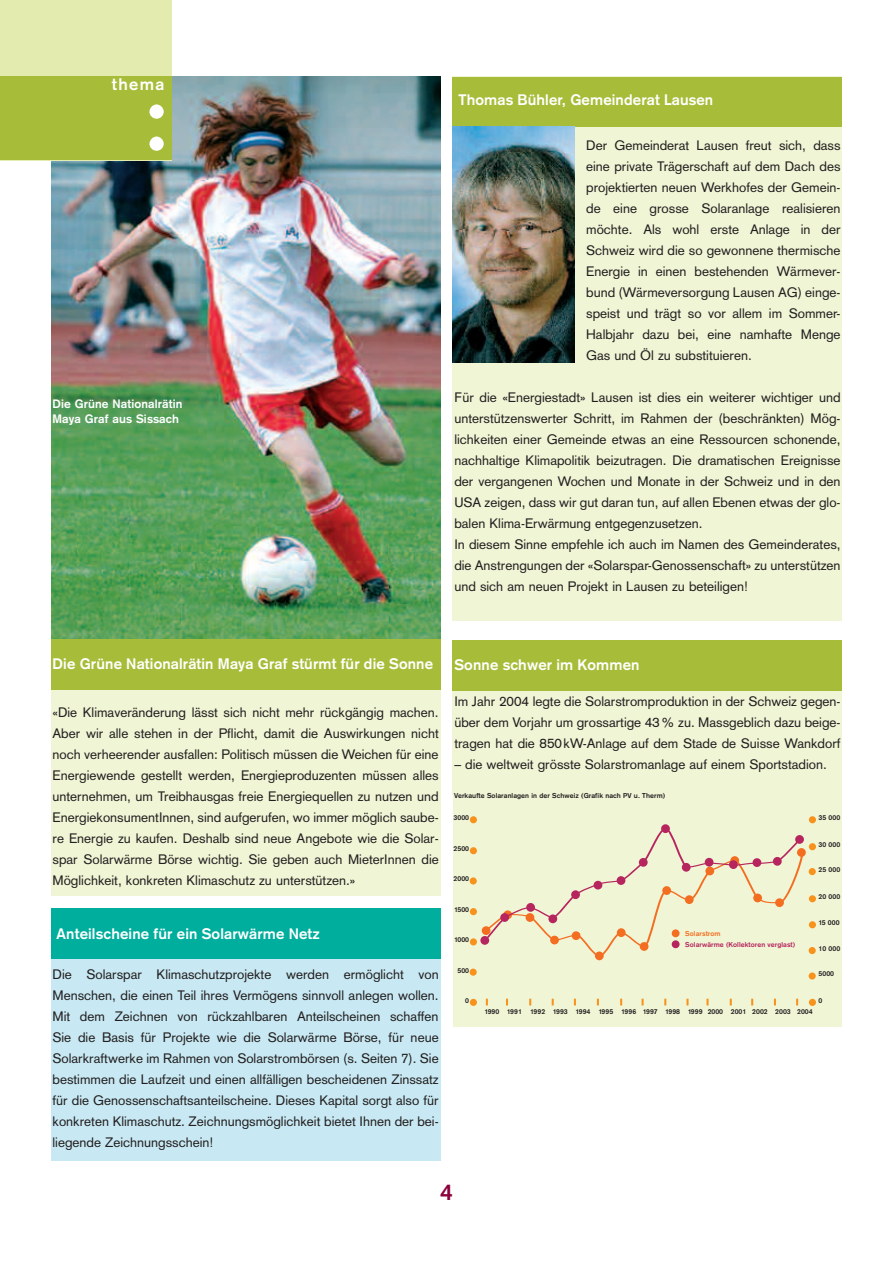
<style>
.page{position:relative;width:893px;height:1263px;background:#fff}
.page>*{position:absolute;margin:0;border:0;box-sizing:border-box;transform-origin:0 0}
.t1{font:108px "Sabon";color:#fff}
.t2{font:700 22.5px "Akzidenz Grotesk";color:#8b003d}
.t3{font:700 16.5px "Akzidenz Grotesk";letter-spacing:.085em;color:#fff}
.t4{font:700 15px "Akzidenz Grotesk";letter-spacing:.01em;color:#fff}
.t5{font:13.5px/21px "Akzidenz Grotesk";color:#231f20;text-align:justify}
.t6{font:700 12px/15px "Akzidenz Grotesk";letter-spacing:.01em;color:#fff}
.t7{font:700 7.05px "Akzidenz Grotesk";letter-spacing:.01em;color:#231f20}
.t8{font:700 7.05px "Akzidenz Grotesk";letter-spacing:.01em;color:#b6255e}
.t9{font:700 7.05px "Akzidenz Grotesk";letter-spacing:.01em;color:#f36e21}
</style>
<div class="page">
<img style="left:51px;top:77px;width:389px;height:562px">
<div style="left:0;top:0;width:172px;height:161px;background:#e3ecae"></div>
<div style="left:0;top:77px;width:172px;height:83px;background:#a7bd39"></div>
<div style="left:453px;top:77px;width:389px;height:544px;background:#f0f5d5"></div>
<div style="left:453px;top:77px;width:389px;height:49px;background:#a7bd39"></div>
<div style="left:51px;top:639px;width:389px;height:256px;background:#f0f5d5"></div>
<div style="left:51px;top:639px;width:389px;height:51px;background:#a7bd39"></div>
<div style="left:51px;top:908px;width:389px;height:253px;background:#c8e9f3"></div>
<div style="left:51px;top:908px;width:389px;height:50px;background:#00ae9d"></div>
<img style="left:453px;top:127px;width:121px;height:236px">
<div style="left:453px;top:795px;width:389px;height:231px;background:#f0f5d5"></div>
<div style="left:595px;top:951px;width:9px;height:9px;background:#f36e21;border-radius:50%"></div>
<svg style="left:797px;top:848px;width:9px;height:9px"></svg>
<div style="left:470px;top:847px;width:7px;height:7px;background:#f7931d;border-radius:50%"></div>
<div style="left:470px;top:877px;width:7px;height:7px;background:#f7931d;border-radius:50%"></div>
<div style="left:470px;top:816px;width:7px;height:7px;background:#f7931d;border-radius:50%"></div>
<div style="left:470px;top:938px;width:7px;height:7px;background:#f7931d;border-radius:50%"></div>
<div style="left:470px;top:968px;width:7px;height:8px;background:#f7931d;border-radius:50%"></div>
<div style="left:470px;top:999px;width:7px;height:7px;background:#f7931d;border-radius:50%"></div>
<div style="left:470px;top:908px;width:7px;height:7px;background:#f7931d;border-radius:50%"></div>
<div style="left:809px;top:843px;width:7px;height:7px;background:#f7931d;border-radius:50%"></div>
<div style="left:809px;top:868px;width:7px;height:7px;background:#f7931d;border-radius:50%"></div>
<div style="left:809px;top:816px;width:7px;height:7px;background:#f7931d;border-radius:50%"></div>
<div style="left:809px;top:921px;width:7px;height:7px;background:#f7931d;border-radius:50%"></div>
<div style="left:809px;top:947px;width:7px;height:7px;background:#f7931d;border-radius:50%"></div>
<div style="left:809px;top:972px;width:7px;height:7px;background:#f7931d;border-radius:50%"></div>
<div style="left:809px;top:999px;width:7px;height:7px;background:#f7931d;border-radius:50%"></div>
<div style="left:809px;top:895px;width:7px;height:7px;background:#f7931d;border-radius:50%"></div>
<svg style="left:486px;top:999px;width:2px;height:6px"></svg>
<svg style="left:506px;top:999px;width:2px;height:6px"></svg>
<svg style="left:529px;top:999px;width:2px;height:6px"></svg>
<svg style="left:574px;top:999px;width:2px;height:6px"></svg>
<svg style="left:597px;top:999px;width:2px;height:6px"></svg>
<svg style="left:620px;top:999px;width:2px;height:6px"></svg>
<svg style="left:751px;top:999px;width:2px;height:6px"></svg>
<svg style="left:774px;top:999px;width:2px;height:6px"></svg>
<svg style="left:796px;top:999px;width:2px;height:6px"></svg>
<div style="left:480px;top:936px;width:9px;height:9px;background:#b6255e;border-radius:50%"></div>
<div style="left:661px;top:824px;width:9px;height:9px;background:#b6255e;border-radius:50%"></div>
<svg style="left:483px;top:827px;width:321px;height:130px"></svg>
<div style="left:672px;top:940px;width:8px;height:8px;background:#b6255e;border-radius:50%"></div>
<div style="left:672px;top:929px;width:8px;height:8px;background:#f36e21;border-radius:50%"></div>
<div style="left:453px;top:640px;width:389px;height:155px;background:#f0f5d5"></div>
<div style="left:453px;top:640px;width:389px;height:50px;background:#a7bd39"></div>
<p class="t3" style="left:112px;top:78px;width:54px">thema</p>
<h1 class="t1" style="left:142px;top:67px;width:32px">:</h1>
<p class="t6" style="left:53px;top:397px;width:131px">Die Grüne Nationalrätin<br>Maya Graf aus Sissach</p>
<p class="t4" style="left:458px;top:94px;width:256px">Thomas Bühler, Gemeinderat Lausen</p>
<p class="t5" style="left:586px;top:136px;width:256px">Der Gemeinderat Lausen freut sich, dass eine private Trägerschaft auf dem Dach des projektierten neuen Werkhofes der Gemein&shy;de eine grosse Solaranlage realisieren möchte. Als wohl erste Anlage in der Schweiz wird die so gewonnene thermische Energie in einen bestehenden Wärmever&shy;bund (Wärmeversorgung Lausen AG) einge&shy;speist und trägt so vor allem im Sommer-Halbjahr dazu bei, eine namhafte Menge Gas und Öl zu substituieren.</p>
<p class="t5" style="left:454px;top:388px;width:388px;text-align:left">Für die «Energiestadt» Lausen ist dies ein weiterer wichtiger und unterstützenswerter Schritt, im Rahmen der (beschränkten) Mög&shy;lichkeiten einer Gemeinde etwas an eine Ressourcen schonende, nachhaltige Klimapolitik beizutragen. Die dramatischen Ereignisse der vergangenen Wochen und Monate in der Schweiz und in den USA zeigen, dass wir gut daran tun, auf allen Ebenen etwas der glo&shy;balen Klima-Erwärmung entgegenzusetzen.<br>In diesem Sinne empfehle ich auch im Namen des Gemeinderates, die Anstrengungen der «Solarspar-Genossenschaft» zu unterstützen und sich am neuen Projekt in Lausen zu beteiligen!</p>
<p class="t4" style="left:53px;top:658px;width:382px">Die Grüne Nationalrätin Maya Graf stürmt für die Sonne</p>
<p class="t5" style="left:53px;top:703px;width:388px">«Die Klimaveränderung lässt sich nicht mehr rückgängig machen.<br>Aber wir alle stehen in der Pflicht, damit die Auswirkungen nicht noch verheerender ausfallen: Politisch müssen die Weichen für eine Energiewende gestellt werden, Energieproduzenten müssen alles unternehmen, um Treibhausgas freie Energiequellen zu nutzen und EnergiekonsumentInnen, sind aufgerufen, wo immer möglich saube&shy;re Energie zu kaufen. Deshalb sind neue Angebote wie die Solar&shy;spar Solarwärme Börse wichtig. Sie geben auch MieterInnen die Möglichkeit, konkreten Klimaschutz zu unterstützen.»</p>
<p class="t4" style="left:57px;top:928px;width:265px">Anteilscheine für ein Solarwärme Netz</p>
<p class="t5" style="left:53px;top:965px;width:388px">Die Solarspar Klimaschutzprojekte werden ermöglicht von Menschen, die einen Teil ihres Vermögens sinnvoll anlegen wollen.<br>Mit dem Zeichnen von rückzahlbaren Anteilscheinen schaffen Sie die Basis für Projekte wie die Solarwärme Börse, für neue Solarkraftwerke im Rahmen von Solarstrombörsen (s. Seiten 7). Sie bestimmen die Laufzeit und einen allfälligen bescheidenen Zinssatz für die Genossenschaftsanteilscheine. Dieses Kapital sorgt also für konkreten Klimaschutz. Zeichnungsmöglichkeit bietet Ihnen der bei&shy;liegende Zeichnungsschein!</p>
<p class="t4" style="left:454px;top:660px;width:187px">Sonne schwer im Kommen</p>
<p class="t5" style="left:454px;top:692px;width:388px">Im Jahr 2004 legte die Solarstromproduktion in der Schweiz gegen&shy;über dem Vorjahr um grossartige 43% zu. Massgeblich dazu beige&shy;tragen hat die 850kW-Anlage auf dem Stade de Suisse Wankdorf</p>
<p class="t5" style="left:454px;top:755px;width:374px">– die weltweit grösste Solarstromanlage auf einem Sportstadion.</p>
<p class="t7" style="left:454px;top:793px;width:213px">Verkaufte Solaranlagen in der Schweiz (Grafik nach PV u. Therm)</p>
<p class="t7" style="left:453px;top:815px;width:17px">3000</p>
<p class="t7" style="left:453px;top:846px;width:17px">2500</p>
<p class="t7" style="left:453px;top:876px;width:17px">2000</p>
<p class="t7" style="left:454px;top:907px;width:17px">1500</p>
<p class="t7" style="left:454px;top:937px;width:17px">1000</p>
<p class="t7" style="left:457px;top:967px;width:13px">500</p>
<p class="t7" style="left:465px;top:998px;width:5px">0</p>
<p class="t9" style="left:685px;top:931px;width:37px">Solarstrom</p>
<p class="t8" style="left:685px;top:942px;width:112px">Solarwärme (Kollektoren verglast)</p>
<p class="t7" style="left:818px;top:815px;width:23px">35 000</p>
<p class="t7" style="left:818px;top:842px;width:23px">30 000</p>
<p class="t7" style="left:818px;top:867px;width:23px">25 000</p>
<p class="t7" style="left:818px;top:894px;width:23px">20 000</p>
<p class="t7" style="left:818px;top:920px;width:23px">15 000</p>
<p class="t7" style="left:818px;top:946px;width:23px">10 000</p>
<p class="t7" style="left:818px;top:971px;width:17px">5000</p>
<p class="t7" style="left:818px;top:997px;width:5px">0</p>
<p class="t7" style="left:484px;top:1008px;width:330px">1990 1991 1992 1993 1994 1995 1996 1997 1998 1999 2000 2001 2002 2003 2004</p>
<h2 class="t2" style="left:440px;top:1184px;width:14px">4</h2>
</div>
